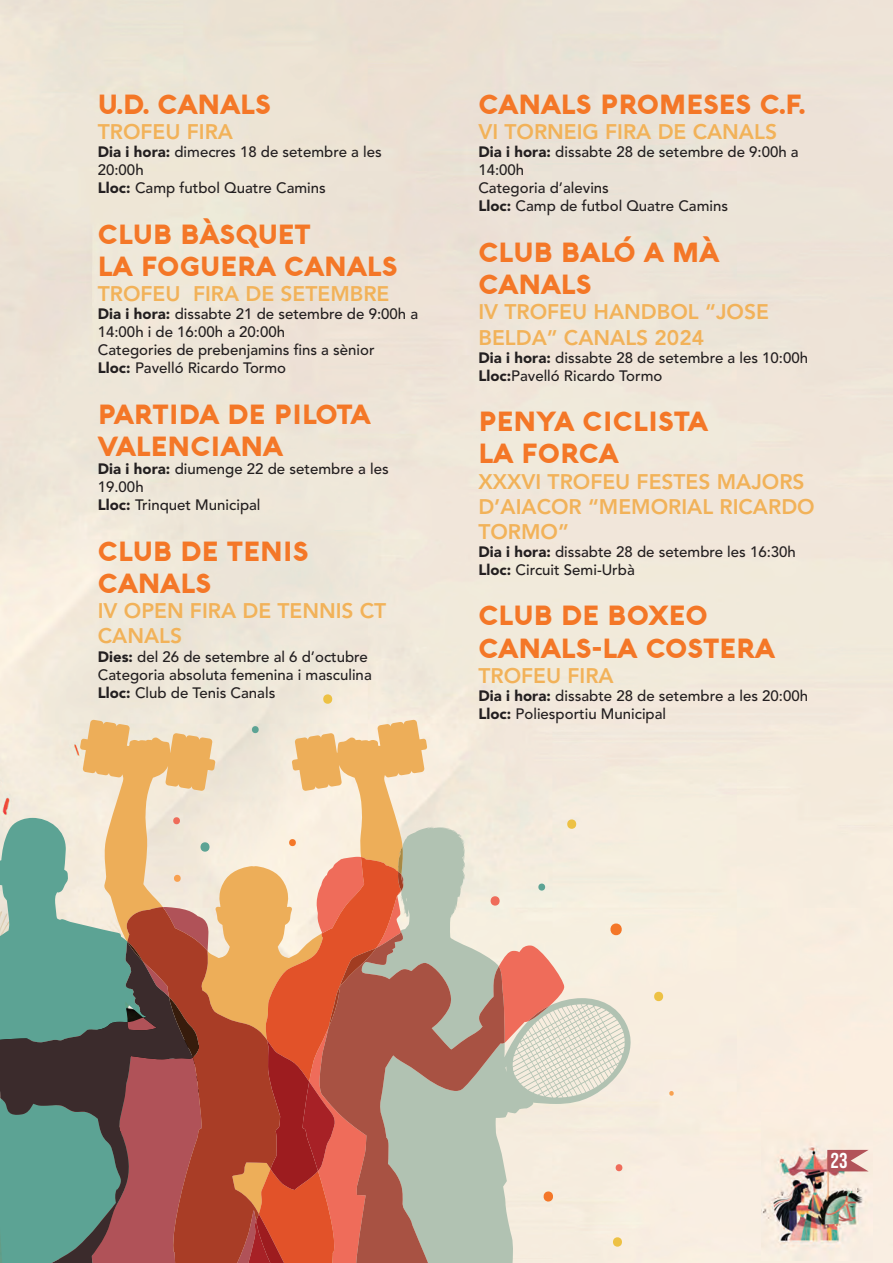
<style>
.page{position:relative;width:893px;height:1263px;background:#fff}
.page>*{position:absolute;margin:0;border:0;box-sizing:border-box;transform-origin:0 0}
.t1{font:900 27px/32.4px "Aquawax";color:#f47727}
.t2{font:21.45px "Bebas Neue";color:#fff}
.t3{font:800 21px/25.2px "Avenir LT Std";color:#f2b259}
.t4{font:500 15px/18px "Avenir LT Std";color:#231f20}
.s1{font-weight:900}
</style>
<div class="page">
<img style="left:0;top:0;width:893px;height:1263px">
<svg style="left:427px;top:827px;width:214px;height:436px;background:#ede8d9"></svg>
<svg style="left:0;top:818px;width:80px;height:89px;background:#87b7a8"></svg>
<svg style="left:0;top:907px;width:80px;height:35px;background:#79b0a1"></svg>
<svg style="left:0;top:942px;width:80px;height:321px;background:#54887c"></svg>
<svg style="left:427px;top:896px;width:137px;height:367px;background:#eae2d3"></svg>
<svg style="left:427px;top:931px;width:123px;height:332px;background:#c7b8a8"></svg>
<svg style="left:80px;top:720px;width:47px;height:543px;background:#93937c"></svg>
<svg style="left:544px;top:1191px;width:9px;height:10px"></svg>
<svg style="left:609px;top:923px;width:15px;height:12px"></svg>
<svg style="left:537px;top:883px;width:9px;height:7px"></svg>
<svg style="left:668px;top:1091px;width:6px;height:5px"></svg>
<svg style="left:489px;top:896px;width:12px;height:9px"></svg>
<svg style="left:614px;top:1164px;width:9px;height:7px"></svg>
<svg style="left:127px;top:720px;width:300px;height:543px;background:#c98367"></svg>
<svg style="left:566px;top:819px;width:12px;height:10px"></svg>
<svg style="left:322px;top:694px;width:12px;height:10px"></svg>
<svg style="left:611px;top:1237px;width:12px;height:10px"></svg>
<svg style="left:653px;top:992px;width:12px;height:9px"></svg>
<img style="left:762px;top:1112px;width:110px;height:148px">
<svg style="left:827px;top:1150px;width:42px;height:21px"></svg>
<h1 class="t1" style="left:98px;top:90px;width:175px">U.D. CANALS</h1>
<h3 class="t3" style="left:98px;top:121px;width:137px">TROFEU FIRA</h3>
<p class="t4" style="left:98px;top:144px;width:285px"><span class="s1">Dia i hora:</span> dimecres 18 de setembre a les<br>20:00h<br><span class="s1">Lloc:</span> Camp futbol Quatre Camins</p>
<h1 class="t1" style="left:98px;top:219px;width:301px">CLUB BÀSQUET<br>LA FOGUERA CANALS</h1>
<h3 class="t3" style="left:98px;top:283px;width:293px">TROFEU FIRA DE SETEMBRE</h3>
<p class="t4" style="left:98px;top:306px;width:322px"><span class="s1">Dia i hora:</span> dissabte 21 de setembre de 9:00h a 14:00h i de 16:00h a 20:00h<br>Categories de prebenjamins fins a sènior<br><span class="s1">Lloc:</span> Pavelló Ricardo Tormo</p>
<h1 class="t1" style="left:98px;top:399px;width:274px">PARTIDA DE PILOTA<br>VALENCIANA</h1>
<p class="t4" style="left:98px;top:461px;width:292px"><span class="s1">Dia i hora:</span> diumenge 22 de setembre a les<br>19.00h<br><span class="s1">Lloc:</span> Trinquet Municipal</p>
<h1 class="t1" style="left:98px;top:536px;width:212px">CLUB DE TENIS<br>CANALS</h1>
<h3 class="t3" style="left:98px;top:600px;width:290px">IV OPEN FIRA DE TENNIS CT<br>CANALS</h3>
<p class="t4" style="left:98px;top:648px;width:275px"><span class="s1">Dies:</span> del 26 de setembre al 6 d’octubre<br>Categoria absoluta femenina i masculina<br><span class="s1">Lloc:</span> Club de Tenis Canals</p>
<h1 class="t1" style="left:478px;top:90px;width:328px">CANALS PROMESES C.F.</h1>
<h3 class="t3" style="left:478px;top:121px;width:300px">VI TORNEIG FIRA DE CANALS</h3>
<p class="t4" style="left:478px;top:144px;width:322px"><span class="s1">Dia i hora:</span> dissabte 28 de setembre de 9:00h a<br>14:00h<br>Categoria d’alevins<br><span class="s1">Lloc:</span> Camp de futbol Quatre Camins</p>
<h1 class="t1" style="left:478px;top:237px;width:242px">CLUB BALÓ A MÀ<br>CANALS</h1>
<h3 class="t3" style="left:478px;top:301px;width:292px">IV TROFEU HANDBOL “JOSE<br>BELDA” CANALS 2024</h3>
<p class="t4" style="left:478px;top:350px;width:331px"><span class="s1">Dia i hora:</span> dissabte 28 de setembre a les 10:00h<br><span class="s1">Lloc:</span>Pavelló Ricardo Tormo</p>
<h1 class="t1" style="left:478px;top:407px;width:231px">PENYA CICLISTA<br>LA FORCA</h1>
<h3 class="t3" style="left:478px;top:470px;width:338px">XXXVI TROFEU FESTES MAJORS<br>D’AIACOR “MEMORIAL RICARDO<br>TORMO”</h3>
<p class="t4" style="left:478px;top:544px;width:319px"><span class="s1">Dia i hora:</span> dissabte 28 de setembre les 16:30h<br><span class="s1">Lloc:</span> Circuit Semi-Urbà</p>
<h1 class="t1" style="left:478px;top:601px;width:298px">CLUB DE BOXEO<br>CANALS-LA COSTERA</h1>
<h3 class="t3" style="left:478px;top:665px;width:137px">TROFEU FIRA</h3>
<p class="t4" style="left:478px;top:688px;width:331px"><span class="s1">Dia i hora:</span> dissabte 28 de setembre a les 20:00h<br><span class="s1">Lloc:</span> Poliesportiu Municipal</p>
<h2 class="t2" style="left:830px;top:1148px;width:19px">23</h2>
</div>
